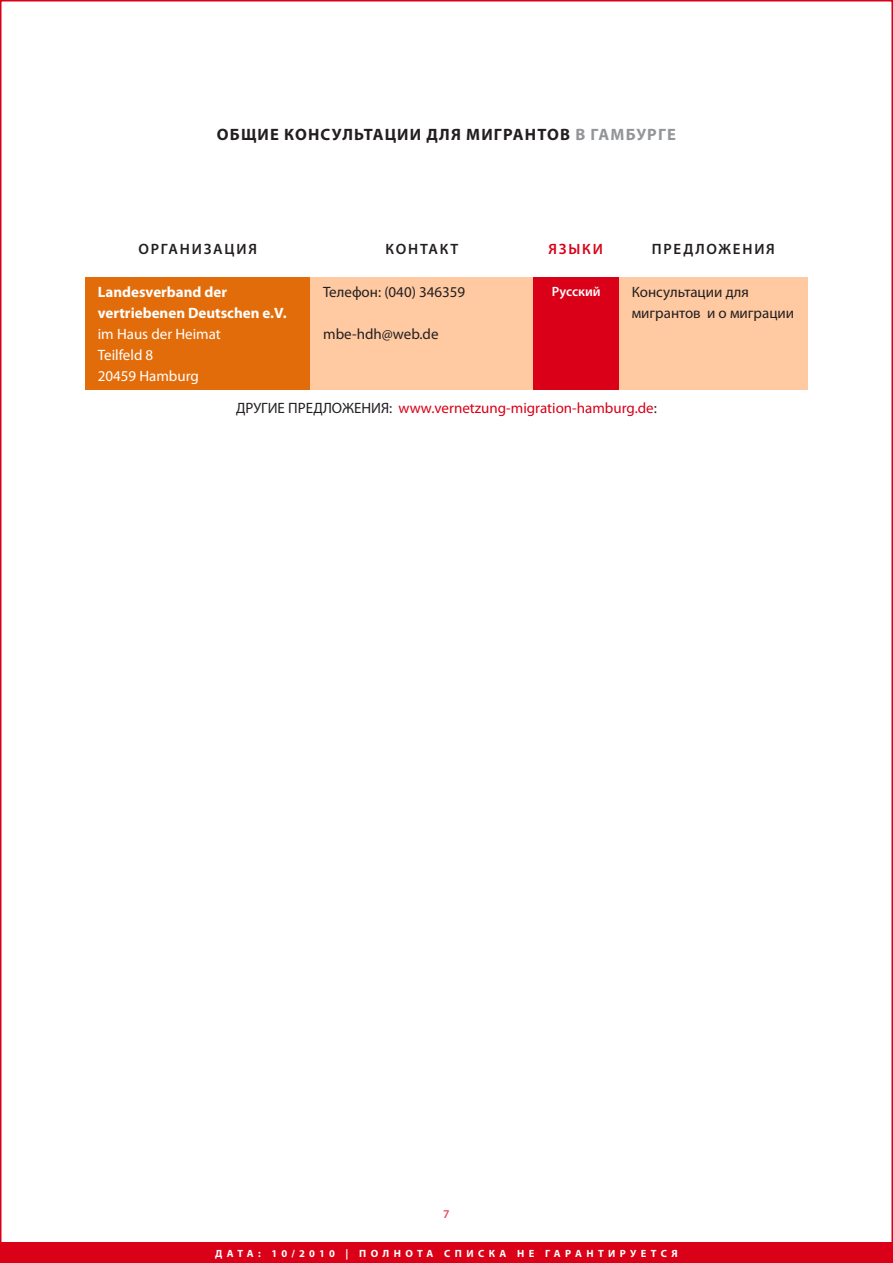
<style>
.page{position:relative;width:893px;height:1263px;background:#fff}
.page>*{position:absolute;margin:0;border:0;box-sizing:border-box;transform-origin:0 0}
.t1{font:700 16.5px "Myriad Pro";letter-spacing:.07em;color:#231f20}
.t2{font:15px/21px "Myriad Pro";color:#231f20}
.t3{font:15px "Myriad Pro";color:#d90017}
.t4{font:700 15px "Myriad Pro";color:#fff}
.t5{font:15px/21px "Myriad Pro";color:#fff}
.t6{font:600 15px "Myriad Pro";letter-spacing:.12em;color:#231f20}
.t7{font:600 15px "Myriad Pro";letter-spacing:.12em;color:#d90017}
.t8{font:600 13.5px "Myriad Pro";color:#fff}
.t9{font:600 12px "Myriad Pro";color:#e44d5d}
.t10{font:700 10.5px "Myriad Pro";letter-spacing:.42em;color:#fff}
.s1{color:#939598}
.s2{color:#231f20}
</style>
<div class="page">
<div style="left:0;top:1242px;width:893px;height:21px;background:#d90017"></div>
<div style="left:85px;top:277px;width:723px;height:113px;background:#e36c0a"></div>
<div style="left:310px;top:277px;width:224px;height:113px;background:#ffc9a2"></div>
<div style="left:619px;top:277px;width:189px;height:113px;background:#ffc9a2"></div>
<div style="left:534px;top:277px;width:85px;height:113px;background:#d90017"></div>
<p class="t1" style="left:217px;top:124px;width:461px">ОБЩИЕ КОНСУЛЬТАЦИИ ДЛЯ МИГРАНТОВ <span class="s1">В ГАМБУРГЕ</span></p>
<p class="t6" style="left:138px;top:239px;width:120px">OРГАНИЗАЦИЯ</p>
<p class="t6" style="left:386px;top:239px;width:74px">КОНТАКТ</p>
<p class="t7" style="left:548px;top:239px;width:56px">ЯЗЫКИ</p>
<p class="t6" style="left:652px;top:239px;width:125px">ПРЕДЛОЖЕНИЯ</p>
<p class="t4" style="left:98px;top:282px;width:131px">Landesverband der</p>
<p class="t4" style="left:98px;top:303px;width:190px">vertriebenen Deutschen e.V.</p>
<p class="t5" style="left:98px;top:323px;width:125px">im Haus der Heimat<br>Teilfeld 8<br>20459 Hamburg</p>
<p class="t2" style="left:323px;top:281px;width:144px">Телефон: (040) 346359</p>
<p class="t2" style="left:323px;top:323px;width:117px">mbe-hdh@web.de</p>
<p class="t8" style="left:552px;top:283px;width:50px">Русский</p>
<p class="t2" style="left:632px;top:281px;width:164px">Консультации для мигрантов и о миграции</p>
<p class="t3" style="left:236px;top:399px;width:422px"><span class="s2">ДРУГИЕ ПРЕДЛОЖЕНИЯ:</span> www.vernetzung-migration-hamburg.de<span class="s2">:</span></p>
<p class="t9" style="left:443px;top:1206px;width:8px">7</p>
<p class="t10" style="left:215px;top:1246px;width:464px">ДАТА: 10/2010 | ПОЛНОТА СПИСКА НЕ ГАРАНТИРУЕТСЯ</p>
</div>
